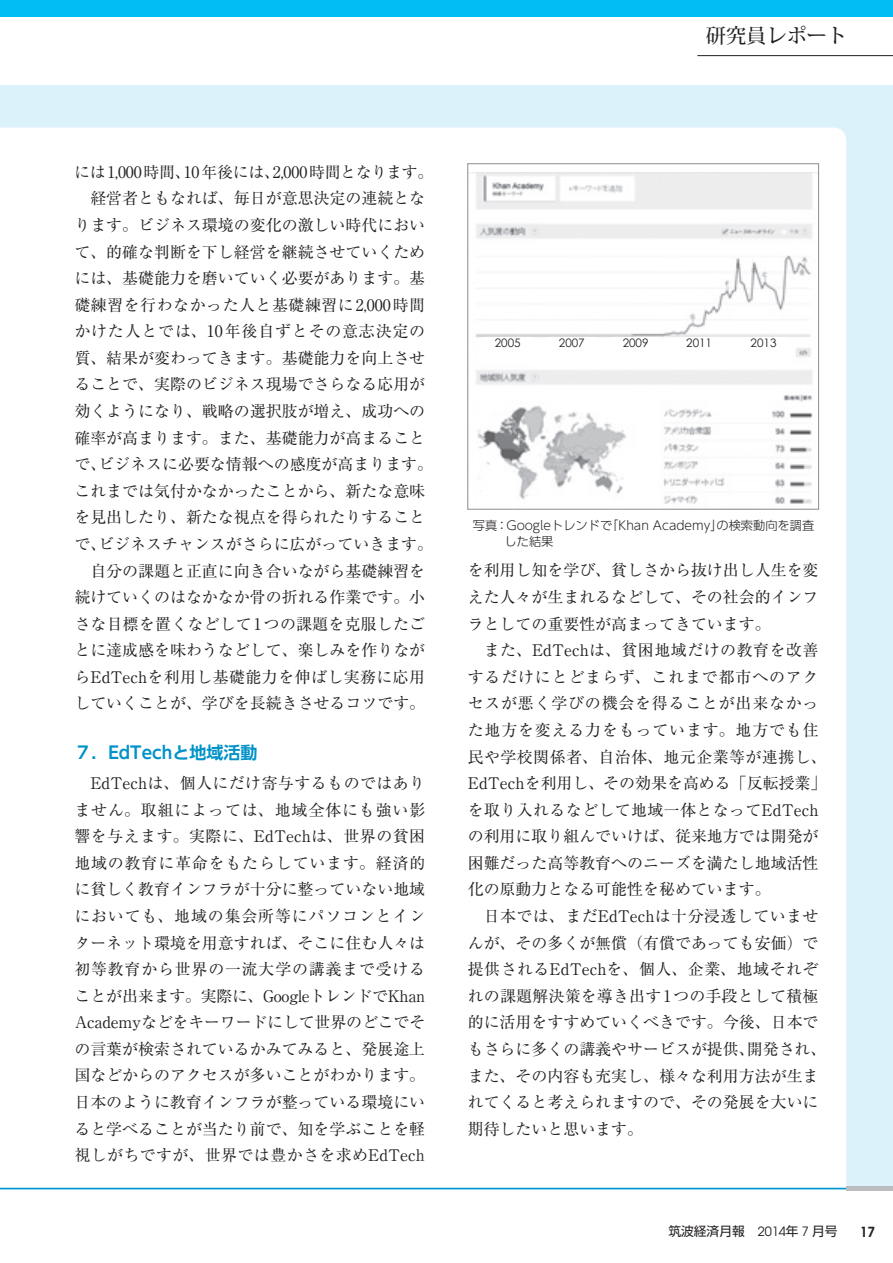
<style>
.page{position:relative;width:893px;height:1263px;background:#fff}
.page>*{position:absolute;margin:0;border:0;box-sizing:border-box;transform-origin:0 0}
.t1{font:500 20.25px "Koz Min Pro";color:#231f20}
.t2{font:700 16.95px "UD Shin Go Pro De";color:#0092c8}
.t3{font:15.9px/26.5px "Ryumin Pr 6";color:#231f20;text-align:justify}
.t4{font:15.9px/26.5px "Ryumin Pr 6";letter-spacing:.025em;color:#231f20}
.t5{font:700 13.8px "Avian";color:#231f20}
.t6{font:12.75px "UD Shin Go Pro";color:#231f20}
.t7{font:300 12.15px/15.9px "UD Shin Go Pro";color:#231f20}
.t8{font:11.7px "Century Gothic";color:#231f20}
.s1{font-family:"Avian"}
</style>
<div class="page">
<div style="left:0;top:85px;width:893px;height:1101px;background:#dcf2fb"></div>
<div style="left:0;top:128px;width:846px;height:1062px;background:#fff"></div>
<hr style="left:0;top:1188px;width:893px;height:1px;background:#0099d1">
<div style="left:846px;top:1186px;width:47px;height:5px;background:#bcbdc0"></div>
<div style="left:74px;top:164px;width:351px;height:999px;background:#fff"></div>
<img style="left:469px;top:172px;width:348px;height:336px">
<div style="left:467px;top:163px;width:352px;height:347px;border:1px solid #939598"></div>
<div style="left:483px;top:337px;width:49px;height:13px;background:#fff"></div>
<div style="left:547px;top:337px;width:49px;height:13px;background:#fff"></div>
<div style="left:611px;top:337px;width:49px;height:13px;background:#fff"></div>
<div style="left:675px;top:337px;width:49px;height:13px;background:#fff"></div>
<div style="left:739px;top:337px;width:49px;height:13px;background:#fff"></div>
<hr style="left:697px;top:55px;width:196px;height:1px;background:#231f20">
<div style="left:0;top:0;width:893px;height:17px;background:#01bdf2"></div>
<p class="t1" style="left:706px;top:21px;width:143px">研究員レポート</p>
<p class="t3" style="left:74px;top:158px;width:361px;text-align:center">には1,000時間、10年後には、2,000時間となります。経営者ともなれば、毎日が意思決定の連続とな<br>ります。ビジネス環境の変化の激しい時代において、的確な判断を下し経営を継続させていくためには、基礎能力を磨いていく必要があります。基礎練習を行わなかった人と基礎練習に2,000時間かけた人とでは、10年後自ずとその意志決定の質、結果が変わってきます。基礎能力を向上させることで、実際のビジネス現場でさらなる応用が効くようになり、戦略の選択肢が増え、成功への確率が高まります。また、基礎能力が高まることで、ビジネスに必要な情報への感度が高まります。これまでは気付かなかったことから、新たな意味を見出したり、新たな視点を得られたりすることで、ビジネスチャンスがさらに広がっていきます。自分の課題と正直に向き合いながら基礎練習を<br>続けていくのはなかなか骨の折れる作業です。小さな目標を置くなどして1つの課題を克服したごとに達成感を味わうなどして、楽しみを作りながらEdTechを利用し基礎能力を伸ばし実務に応用していくことが、学びを長続きさせるコツです。</p>
<p class="t2" style="left:74px;top:738px;width:184px">７．EdTechと地域活動</p>
<p class="t3" style="left:74px;top:769px;width:352px;text-indent:16px">EdTechは、個人にだけ寄与するものではありません。取組によっては、地域全体にも強い影響を与えます。実際に、EdTechは、世界の貧困地域の教育に革命をもたらしています。経済的に貧しく教育インフラが十分に整っていない地域においても、地域の集会所等にパソコンとインターネット環境を用意すれば、そこに住む人々は初等教育から世界の一流大学の講義まで受けることが出来ます。実際に、GoogleトレンドでKhan Academyなどをキーワードにして世界のどこでその言葉が検索されているかみてみると、発展途上国などからのアクセスが多いことがわかります。日本のように教育インフラが整っている環境にいると学べることが当たり前で、知を学ぶことを軽視しがちですが、世界では豊かさを求めEdTech</p>
<p class="t8" style="left:495px;top:336px;width:27px">2005</p>
<p class="t8" style="left:559px;top:336px;width:27px">2007</p>
<p class="t8" style="left:623px;top:336px;width:27px">2009</p>
<p class="t8" style="left:686px;top:336px;width:27px">2011</p>
<p class="t8" style="left:751px;top:336px;width:27px">2013</p>
<p class="t7" style="left:473px;top:517px;width:343px">写真：Googleトレンドで「Khan Academy」の検索動向を調査　　 した結果</p>
<p class="t3" style="left:468px;top:556px;width:352px">を利用し知を学び、貧しさから抜け出し人生を変えた人々が生まれるなどして、その社会的インフラとしての重要性が高まってきています。</p>
<p class="t4" style="left:468px;top:636px;width:360px;text-indent:16px">また、EdTechは、貧困地域だけの教育を改善するだけにとどまらず、これまで都市へのアクセスが悪く学びの機会を得ることが出来なかった地方を変える力をもっています。地方でも住民や学校関係者、自治体、地元企業等が連携し、<br>EdTechを利用し、その効果を高める「反転授業」を取り入れるなどして地域一体となってEdTechの利用に取り組んでいけば、従来地方では開発が困難だった高等教育へのニーズを満たし地域活性化の原動力となる可能性を秘めています。</p>
<p class="t3" style="left:468px;top:902px;width:360px;text-align:left;text-indent:16px">日本では、まだEdTechは十分浸透していませんが、その多くが無償（有償であっても安価）で提供されるEdTechを、個人、企業、地域それぞれの課題解決策を導き出す1つの手段として積極的に活用をすすめていくべきです。今後、日本でもさらに多くの講義やサービスが提供、開発され、また、その内容も充実し、様々な利用方法が生まれてくると考えられますので、その発展を大いに期待したいと思います。</p>
<p class="t6" style="left:668px;top:1221px;width:171px">筑波経済月報　<span class="s1">2014</span>年 <span class="s1">7</span> 月号</p>
<p class="t5" style="left:860px;top:1222px;width:17px">17</p>
</div>
